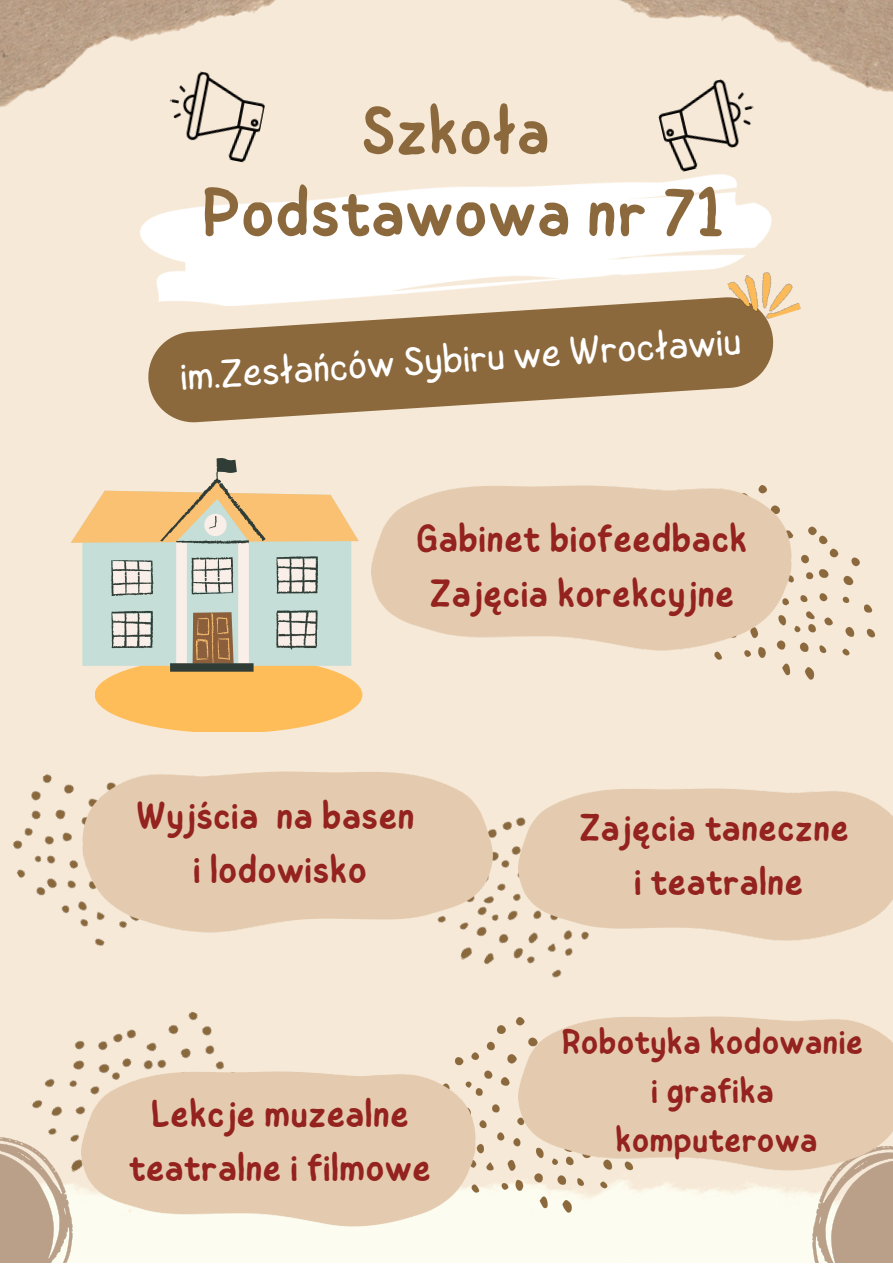
<style>
.page{position:relative;width:893px;height:1264px;background:#fff}
.page>*{position:absolute;margin:0;border:0;box-sizing:border-box;transform-origin:0 0}
.t1{font:500 69.3px "Childos Arabic";color:#8b693d}
.t2{font:500 67.8px "Childos Arabic";color:#8b693d}
.t3{font:300 40.2px "Childos Arabic";color:#fff}
.t4{font:500 39.6px/55.1px "Childos Arabic";color:#94221e;text-align:center}
.t5{font:500 39.15px/54.2px "Childos Arabic";color:#94221e;text-align:center}
.t6{font:500 39px/54px "Childos Arabic";color:#94221e;text-align:center}
.t7{font:500 36px/49.5px "Childos Arabic";color:#94221e;text-align:center}
</style>
<div class="page">
<div style="left:0;top:0;width:892px;height:1262px;background:#f7e9d7"></div>
<img style="left:140px;top:174px;width:632px;height:120px">
<img style="left:187px;top:137px;width:68px;height:26px">
<div style="left:72px;top:1182px;width:740px;height:80px;background:#fcfcf0"></div>
<svg style="left:148px;top:294px;width:626px;height:129px;fill:#8b693d"></svg>
<img style="left:726px;top:263px;width:74px;height:64px">
<img style="left:714px;top:526px;width:161px;height:153px">
<img style="left:13px;top:731px;width:233px;height:215px">
<img style="left:460px;top:818px;width:113px;height:160px">
<img style="left:371px;top:485px;width:421px;height:169px">
<img style="left:455px;top:1018px;width:178px;height:194px">
<img style="left:518px;top:788px;width:374px;height:155px">
<img style="left:82px;top:771px;width:410px;height:164px">
<img style="left:0;top:0;width:276px;height:137px">
<img style="left:619px;top:0;width:273px;height:169px">
<img style="left:0;top:1137px;width:72px;height:125px">
<img style="left:812px;top:1173px;width:80px;height:89px">
<img style="left:12px;top:1011px;width:212px;height:210px">
<img style="left:82px;top:1071px;width:394px;height:158px">
<img style="left:518px;top:1016px;width:374px;height:157px">
<svg style="left:71px;top:506px;width:24px;height:157px"></svg>
<svg style="left:95px;top:458px;width:267px;height:273px"></svg>
<h2 class="t2" style="left:361px;top:83px;width:190px">Szkoła</h2>
<h1 class="t1" style="left:202px;top:163px;width:524px">Podstawowa nr 71</h1>
<p class="t3" style="left:178px;top:349px;width:563px;rotate:-4deg">im.Zesłańców Sybiru we Wrocławiu</p>
<p class="t4" style="left:416px;top:511px;width:332px">Gabinet biofeedback<br>Zajęcia korekcyjne</p>
<p class="t5" style="left:136px;top:789px;width:280px">Wyjścia na basen i lodowisko</p>
<p class="t6" style="left:129px;top:1087px;width:304px">Lekcje muzealne teatralne i filmowe</p>
<p class="t6" style="left:579px;top:801px;width:271px">Zajęcia taneczne i teatralne</p>
<p class="t7" style="left:561px;top:1017px;width:303px">Robotyka kodowanie i grafika komputerowa</p>
</div>
